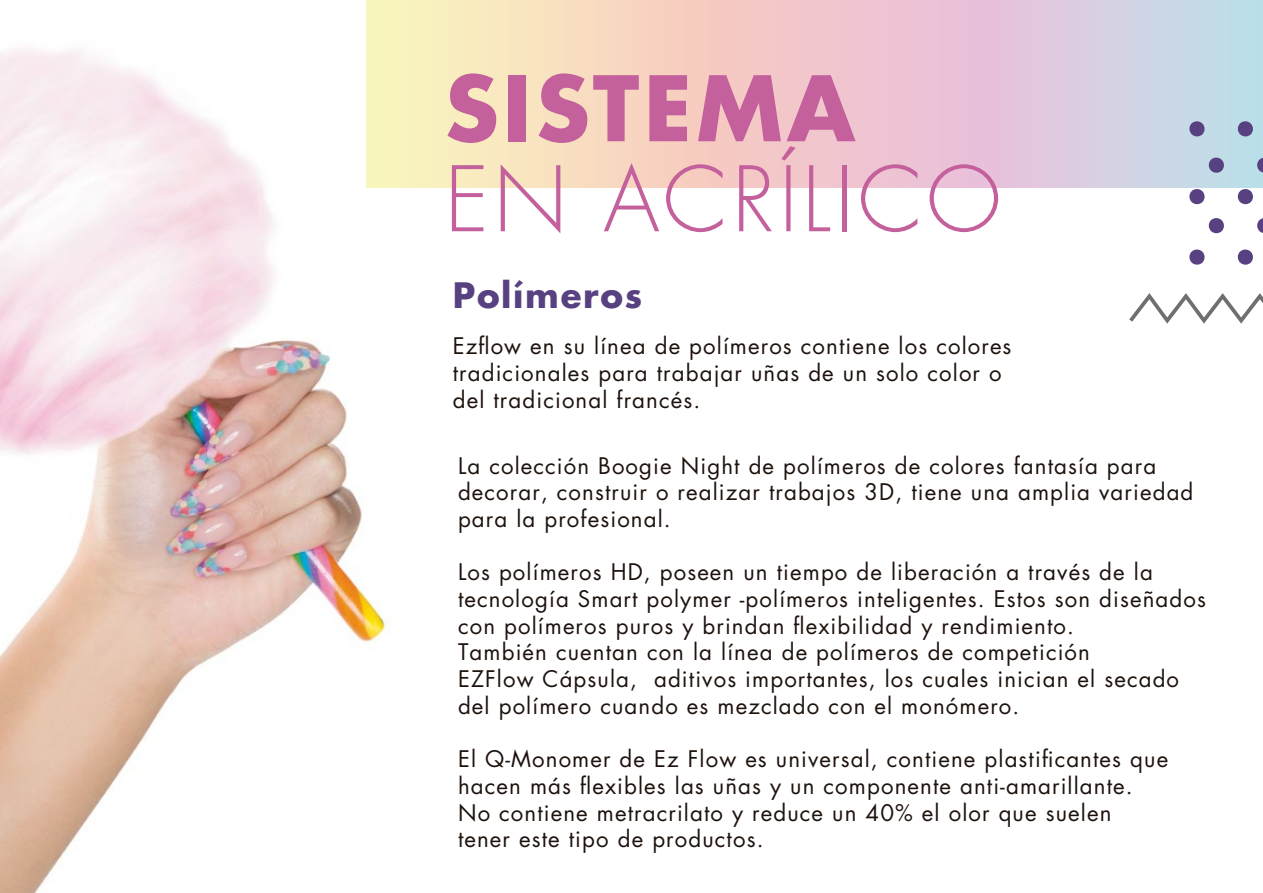
<style>
.page{position:relative;width:1263px;height:893px;background:#fff}
.page>*{position:absolute;margin:0;border:0;box-sizing:border-box;transform-origin:0 0}
.t1{font:300 87.6px "Futura LT Pro";letter-spacing:.05em;color:#c4619d}
.t2{font:700 87.6px "Futura LT Pro";letter-spacing:.05em;color:#c4619d}
.t3{font:700 34.05px "Futura LT Pro";letter-spacing:.05em;color:#574181}
.t4{font:22.2px/26.7px "Futura LT Pro";letter-spacing:.05em;color:#1e120d}
</style>
<div class="page">
<svg style="left:1129px;top:293px;width:134px;height:31px"></svg>
<img style="left:0;top:0;width:503px;height:893px">
<svg style="left:367px;top:0;width:896px;height:187px;background:#ead4cf"></svg>
<svg style="left:1257px;top:218px;width:6px;height:15px"></svg>
<svg style="left:1208px;top:218px;width:16px;height:16px"></svg>
<svg style="left:1237px;top:249px;width:16px;height:16px"></svg>
<svg style="left:1189px;top:249px;width:16px;height:16px"></svg>
<svg style="left:1256px;top:157px;width:7px;height:17px"></svg>
<svg style="left:1208px;top:157px;width:17px;height:17px"></svg>
<svg style="left:1237px;top:189px;width:16px;height:16px"></svg>
<svg style="left:1189px;top:189px;width:16px;height:16px"></svg>
<svg style="left:1237px;top:121px;width:17px;height:16px"></svg>
<svg style="left:1188px;top:121px;width:17px;height:16px"></svg>
<h1 class="t2" style="left:445px;top:41px;width:412px">SISTEMA</h1>
<h1 class="t1" style="left:445px;top:142px;width:558px">EN ACRÍLICO</h1>
<h2 class="t3" style="left:453px;top:269px;width:191px">Polímeros</h2>
<p class="t4" style="left:453px;top:332px;width:560px">Ezflow en su línea de polímeros contiene los colores tradicionales para trabajar uñas de un solo color o del tradicional francés.</p>
<p class="t4" style="left:458px;top:452px;width:737px">La colección Boogie Night de polímeros de colores fantasía para decorar, construir o realizar trabajos 3D, tiene una amplia variedad para la profesional.</p>
<p class="t4" style="left:458px;top:559px;width:749px">Los polímeros HD, poseen un tiempo de liberación a través de la tecnología Smart polymer -polímeros inteligentes. Estos son diseñados con polímeros puros y brindan flexibilidad y rendimiento.<br>También cuentan con la línea de polímeros de competición<br>EZFlow Cápsula, aditivos importantes, los cuales inician el secado del polímero cuando es mezclado con el monómero.</p>
<p class="t4" style="left:458px;top:745px;width:712px">El Q-Monomer de Ez Flow es universal, contiene plastificantes que hacen más flexibles las uñas y un componente anti-amarillante.<br>No contiene metracrilato y reduce un 40% el olor que suelen tener este tipo de productos.</p>
</div>
